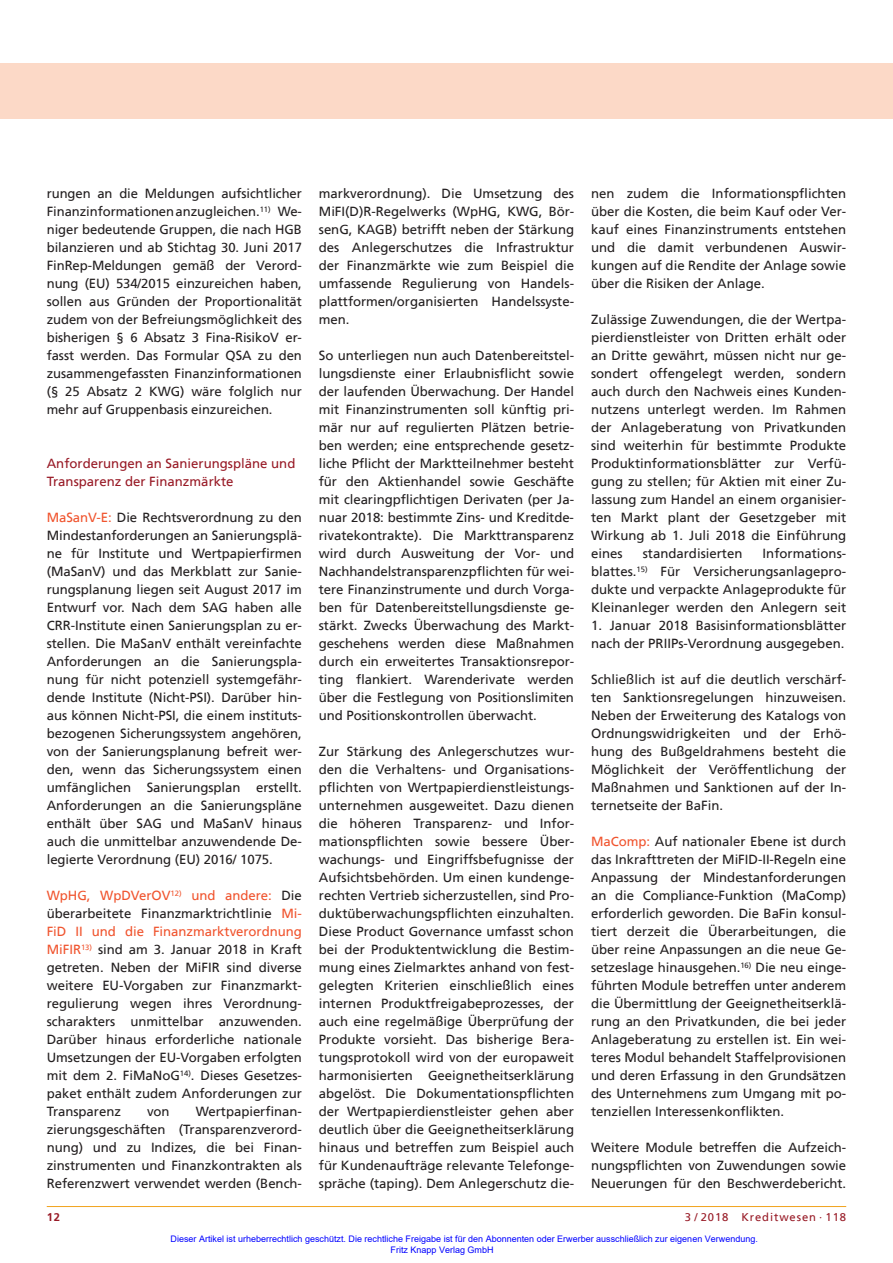
<style>
.page{position:relative;width:893px;height:1263px;background:#fff}
.page>*{position:absolute;margin:0;border:0;box-sizing:border-box;transform-origin:0 0}
.t1{font:13.2px/18px "Frutiger";letter-spacing:-.005em;color:#231f20;text-align:justify}
.t2{font:13.2px/18px "Frutiger";color:#981a26}
.t3{font:11.25px "Frutiger";letter-spacing:.08em;color:#981a26}
.t4{font:700 11.25px "Frutiger";color:#981a26}
.t5{font:9px/10.8px "Arial";color:#00f}
.s1{color:#f0542e}
</style>
<div class="page">
<hr style="left:47px;top:1206px;width:799px;height:1px;background:#f1a31e">
<div style="left:0;top:64px;width:893px;height:55px;background:#fcd9c7"></div>
<p class="t1" style="left:47px;top:185px;width:257px">rungen an die Meldungen aufsichtlicher Finanzinformationenanzugleichen.<sup>11)</sup> We&shy;niger bedeutende Gruppen, die nach HGB bilanzieren und ab Stichtag 30. Juni 2017<br>FinRep-Meldungen gemäß der Verord&shy;nung (EU) 534/2015 einzureichen haben, sollen aus Gründen der Proportionalität zudem von der Befreiungsmöglichkeit des bisherigen § 6 Absatz 3 Fina-RisikoV er&shy;fasst werden. Das Formular QSA zu den zusammengefassten Finanzinformationen (§ 25 Absatz 2 KWG) wäre folglich nur mehr auf Gruppenbasis einzureichen.</p>
<p class="t2" style="left:47px;top:455px;width:250px">Anforderungen an Sanierungspläne und<br>Transparenz der Finanzmärkte</p>
<p class="t1" style="left:47px;top:509px;width:257px"><span class="s1">MaSanV-E:</span> Die Rechtsverordnung zu den Mindestanforderungen an Sanierungsplä&shy;ne für Institute und Wertpapierfirmen (MaSanV) und das Merkblatt zur Sanie&shy;rungsplanung liegen seit August 2017 im Entwurf vor. Nach dem SAG haben alle CRR-Institute einen Sanierungsplan zu er&shy;stellen. Die MaSanV enthält vereinfachte Anforderungen an die Sanierungspla&shy;nung für nicht potenziell systemgefähr&shy;dende Institute (Nicht-PSI). Darüber hin&shy;aus können Nicht-PSI, die einem instituts&shy;bezogenen Sicherungssystem angehören, von der Sanierungsplanung befreit wer&shy;den, wenn das Sicherungssystem einen umfänglichen Sanierungsplan erstellt.<br>Anforderungen an die Sanierungspläne enthält über SAG und MaSanV hinaus auch die unmittelbar anzuwendende De&shy;legierte Verordnung (EU) 2016/ 1075.</p>
<p class="t1" style="left:47px;top:887px;width:257px"><span class="s1">WpHG, WpDVerOV</span><sup>12)</sup> <span class="s1">und andere:</span> Die überarbeitete Finanzmarktrichtlinie <span class="s1">Mi-FiD II und die Finanzmarktverordnung MiFIR</span><sup>13)</sup> sind am 3. Januar 2018 in Kraft getreten. Neben der MiFIR sind diverse weitere EU-Vorgaben zur Finanzmarkt&shy;regulierung wegen ihres Verordnung&shy;scharakters unmittelbar anzuwenden.<br>Darüber hinaus erforderliche nationale Umsetzungen der EU-Vorgaben erfolgten mit dem 2. FiMaNoG<sup>14)</sup>. Dieses Gesetzes&shy;paket enthält zudem Anforderungen zur Transparenz</p>
<p class="t1" style="left:47px;top:1103px;width:257px;text-indent:149px">Wertpapierfinan&shy;zierungsgeschäften (Transparenzverord&shy;nung) und zu Indizes, die bei Finan&shy;zinstrumenten und Finanzkontrakten als Referenzwert verwendet werden (Bench-</p>
<p class="t1" style="left:147px;top:1103px;width:24px">von</p>
<p class="t1" style="left:319px;top:185px;width:257px;text-align:left">markverordnung). Die Umsetzung des MiFI(D)R-Regelwerks (WpHG, KWG, Bör-- senG, KAGB) betrifft neben der Stärkung des Anlegerschutzes die Infrastruktur der Finanzmärkte wie zum Beispiel die umfassende Regulierung von Handels&shy;plattformen/organisierten Handelssyste&shy;men.</p>
<p class="t1" style="left:319px;top:347px;width:257px">So unterliegen nun auch Datenbereitstel&shy;lungsdienste einer Erlaubnisflicht sowie der laufenden Überwachung. Der Handel mit Finanzinstrumenten soll künftig pri&shy;mär nur auf regulierten Plätzen betrie&shy;ben werden; eine entsprechende gesetz&shy;liche Pflicht der Marktteilnehmer besteht für den Aktienhandel sowie Geschäfte mit clearingpflichtigen Derivaten (per Ja&shy;nuar 2018: bestimmte Zins- und Kreditde&shy;rivatekontrakte). Die Markttransparenz wird durch Ausweitung der Vor- und Nachhandelstransparenzpflichten für wei&shy;tere Finanzinstrumente und durch Vorga&shy;ben für Datenbereitstellungsdienste ge&shy;stärkt. Zwecks Überwachung des Markt&shy;geschehens werden diese Maßnahmen durch ein erweitertes Transaktionsrepor&shy;ting flankiert. Warenderivate werden über die Festlegung von Positionslimiten und Positionskontrollen überwacht.</p>
<p class="t1" style="left:319px;top:743px;width:257px">Zur Stärkung des Anlegerschutzes wur&shy;den die Verhaltens- und Organisations&shy;pflichten von Wertpapierdienstleistungs&shy;unternehmen ausgeweitet. Dazu dienen die höheren Transparenz- und Infor&shy;mationspflichten sowie bessere Über&shy;wachungs- und Eingriffsbefugnisse der Aufsichtsbehörden. Um einen kundenge&shy;rechten Vertrieb sicherzustellen, sind Pro&shy;duktüberwachungspflichten einzuhalten.<br>Diese Product Governance umfasst schon bei der Produktentwicklung die Bestim&shy;mung eines Zielmarktes anhand von fest&shy;gelegten Kriterien einschließlich eines internen Produktfreigabeprozesses, der auch eine regelmäßige Überprüfung der Produkte vorsieht. Das bisherige Bera&shy;tungsprotokoll wird von der europaweit harmonisierten Geeignetheitserklärung abgelöst. Die Dokumentationspflichten der Wertpapierdienstleister gehen aber deutlich über die Geeignetheitserklärung hinaus und betreffen zum Beispiel auch für Kundenaufträge relevante Telefonge&shy;spräche (taping). Dem Anlegerschutz die-</p>
<p class="t1" style="left:591px;top:185px;width:257px">nen zudem die Informationspflichten über die Kosten, die beim Kauf oder Ver&shy;kauf eines Finanzinstruments entstehen und die damit verbundenen Auswir&shy;kungen auf die Rendite der Anlage sowie über die Risiken der Anlage.</p>
<p class="t1" style="left:591px;top:311px;width:257px">Zulässige Zuwendungen, die der Wertpa&shy;pierdienstleister von Dritten erhält oder an Dritte gewährt, müssen nicht nur ge&shy;sondert offengelegt werden, sondern auch durch den Nachweis eines Kunden&shy;nutzens unterlegt werden. Im Rahmen der Anlageberatung von Privatkunden sind weiterhin für bestimmte Produkte Produktinformationsblätter zur Verfü&shy;gung zu stellen; für Aktien mit einer Zu&shy;lassung zum Handel an einem organisier&shy;ten Markt plant der Gesetzgeber mit Wirkung ab 1. Juli 2018 die Einführung eines</p>
<p class="t1" style="left:591px;top:545px;width:257px;text-indent:172px">Informations&shy;blattes.<sup>15)</sup> Für Versicherungsanlagepro&shy;dukte und verpackte Anlageprodukte für Kleinanleger werden den Anlegern seit</p>
<p class="t1" style="left:591px;top:617px;width:257px">1. Januar 2018 Basisinformationsblätter nach der PRIIPs-Verordnung ausgegeben.</p>
<p class="t1" style="left:591px;top:671px;width:257px">Schließlich ist auf die deutlich verschärf&shy;ten Sanktionsregelungen hinzuweisen.<br>Neben der Erweiterung des Katalogs von Ordnungswidrigkeiten und der Erhö&shy;hung des Bußgeldrahmens besteht die Möglichkeit der Veröffentlichung der Maßnahmen und Sanktionen auf der In&shy;ternetseite der BaFin.</p>
<p class="t1" style="left:591px;top:833px;width:257px"><span class="s1">MaComp:</span> Auf nationaler Ebene ist durch das Inkrafttreten der MiFID-II-Regeln eine Anpassung der Mindestanforderungen an die Compliance-Funktion (MaComp) erforderlich geworden. Die BaFin konsul&shy;tiert derzeit die Überarbeitungen, die über reine Anpassungen an die neue Ge&shy;setzeslage hinausgehen.<sup>16)</sup> Die neu einge&shy;führten Module betreffen unter anderem die Übermittlung der Geeignetheitserklä&shy;rung an den Privatkunden, die bei jeder Anlageberatung zu erstellen ist. Ein wei&shy;teres Modul behandelt Staffelprovisionen und deren Erfassung in den Grundsätzen des Unternehmens zum Umgang mit po&shy;tenziellen Interessenkonflikten.</p>
<p class="t1" style="left:591px;top:1139px;width:257px">Weitere Module betreffen die Aufzeich&shy;nungspflichten von Zuwendungen sowie Neuerungen für den Beschwerdebericht.</p>
<p class="t1" style="left:643px;top:545px;width:101px">standardisierten</p>
<p class="t4" style="left:47px;top:1211px;width:15px">12</p>
<p class="t3" style="left:685px;top:1211px;width:163px">3 / 2018 Kreditwesen · 118</p>
<p class="t5" style="left:391px;top:1233px;width:369px;text-indent:-220px">Dieser Artikel ist urheberrechtlich geschützt. Die rechtliche Freigabe ist für den Abonnenten oder Erwerber ausschließlich zur eigenen Verwendung.<br>Fritz Knapp Verlag GmbH</p>
</div>
